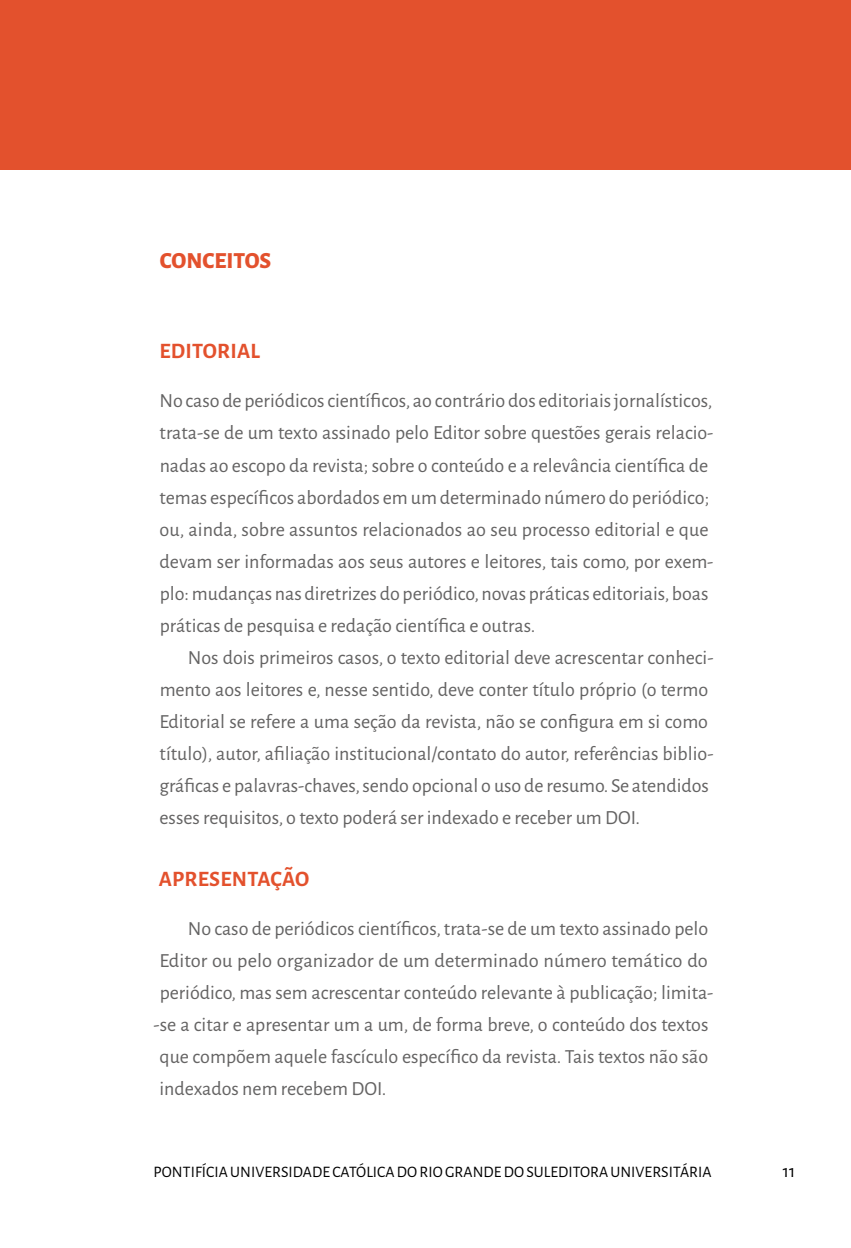
<style>
.page{position:relative;width:851px;height:1248px;background:#fff}
.page>*{position:absolute;margin:0;border:0;box-sizing:border-box;transform-origin:0 0}
.t1{font:800 23px "Alegreya Sans SC";color:#e3512d}
.t2{font:700 22px "Alegreya Sans";letter-spacing:.01em;color:#e3512d}
.t3{font:20px/32px "Alegreya Sans";color:#646363}
.t4{font:18px "Alegreya Sans SC";color:#000}
.t5{font:16px "Alegreya Sans SC";letter-spacing:.005em;color:#000}
</style>
<div class="page">
<div style="left:0;top:0;width:850px;height:170px;background:#e3512d"></div>
<p class="t1" style="left:160px;top:243px;width:113px">CONCEITOS</p>
<p class="t2" style="left:159px;top:335px;width:102px">EDITORIAL</p>
<p class="t3" style="left:159px;top:384px;width:555px">No caso de periódicos científicos, ao contrário dos editoriais jornalísticos, trata-se de um texto assinado pelo Editor sobre questões gerais relacio&shy;nadas ao escopo da revista; sobre o conteúdo e a relevância científica de temas específicos abordados em um determinado número do periódico; ou, ainda, sobre assuntos relacionados ao seu processo editorial e que devam ser informadas aos seus autores e leitores, tais como, por exem&shy;plo: mudanças nas diretrizes do periódico, novas práticas editoriais, boas práticas de pesquisa e redação científica e outras.</p>
<p class="t3" style="left:159px;top:640px;width:555px;text-indent:28px">Nos dois primeiros casos, o texto editorial deve acrescentar conheci&shy;mento aos leitores e, nesse sentido, deve conter título próprio (o termo Editorial se refere a uma seção da revista, não se configura em si como título), autor, afiliação institucional/contato do autor, referências biblio&shy;gráficas e palavras-chaves, sendo opcional o uso de resumo. Se atendidos esses requisitos, o texto poderá ser indexado e receber um DOI.</p>
<p class="t2" style="left:159px;top:862px;width:152px">APRESENTAÇÃO</p>
<p class="t3" style="left:188px;top:911px;width:522px">No caso de periódicos científicos, trata-se de um texto assinado pelo</p>
<p class="t3" style="left:159px;top:943px;width:550px">Editor ou pelo organizador de um determinado número temático do</p>
<p class="t3" style="left:160px;top:975px;width:555px">periódico, mas sem acrescentar conteúdo relevante à publicação; limita-</p>
<p class="t3" style="left:154px;top:1007px;width:556px">-se a citar e apresentar um a um, de forma breve, o conteúdo dos textos</p>
<p class="t3" style="left:159px;top:1039px;width:550px">que compõem aquele fascículo específico da revista. Tais textos não são</p>
<p class="t3" style="left:159px;top:1071px;width:228px">indexados nem recebem DOI.</p>
<p class="t5" style="left:153px;top:1161px;width:559px">PONTIFÍCIA UNIVERSIDADE CATÓLICA DO RIO GRANDE DO SULEDITORA UNIVERSITÁRIA</p>
<p class="t4" style="left:782px;top:1159px;width:14px">11</p>
</div>
